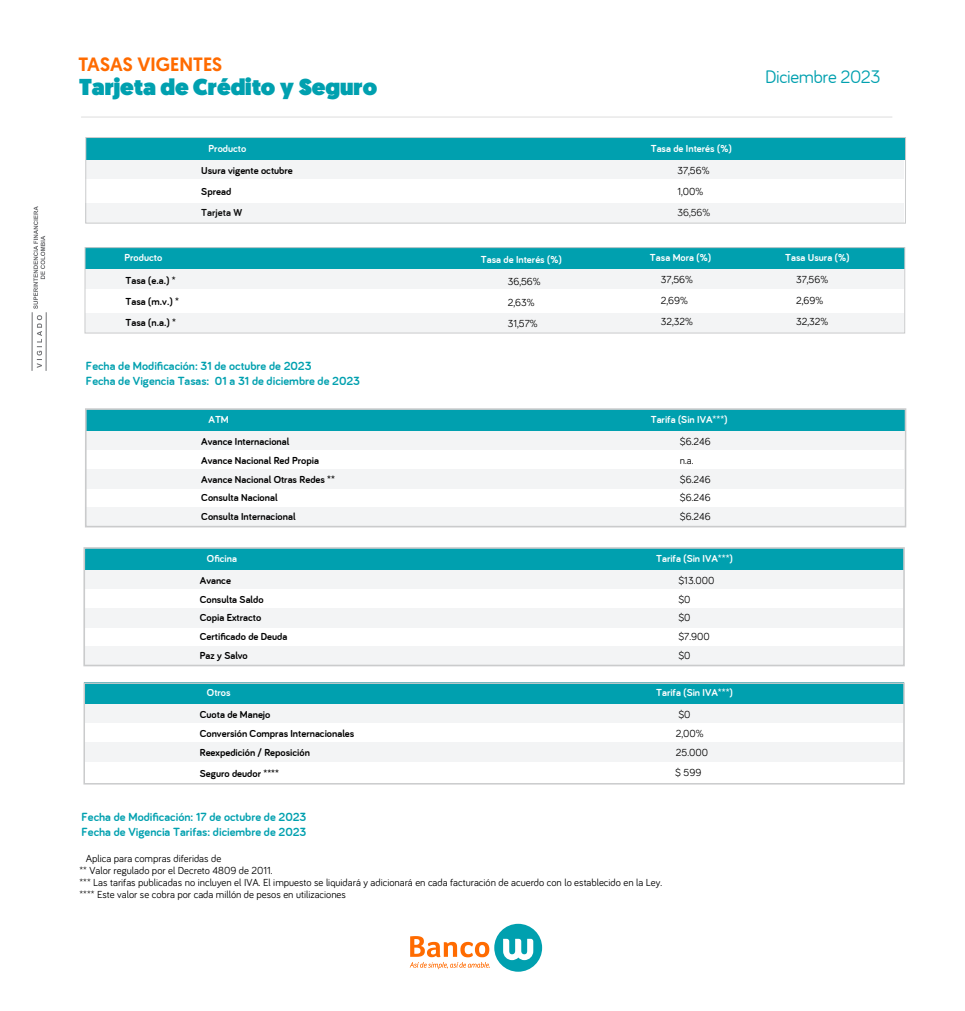
<style>
.page{position:relative;width:965px;height:1011px;background:#fff}
.page>*{position:absolute;margin:0;border:0;box-sizing:border-box;transform-origin:0 0}
.t1{font:900 23.02px "Geomanist";color:#00a0af}
.t2{font:500 19.2px "Geomanist";color:#ff6b00}
.t3{font:18.75px "Bariol";letter-spacing:-.02em;color:#00a0af}
.t4{font:700 12.23px/14.7px "Bariol";color:#00a0af}
.t5{font:10.5px/18.8px "Bariol";color:#000}
.t6{font:700 10.5px/18.8px "Bariol";color:#000}
.t7{font:700 10.5px "Bariol";color:#fff}
</style>
<div class="page">
<div style="left:86px;top:159px;width:818px;height:20px;background:#f3f4f5"></div>
<div style="left:86px;top:138px;width:819px;height:21px;background:#00a0af"></div>
<hr style="left:81px;top:117px;width:811px;height:1px;background:#ddd">
<div style="left:85px;top:137px;width:821px;height:87px;border:1px solid #cacbcc"></div>
<svg style="left:33px;top:206px;width:12px;height:103px"></svg>
<svg style="left:37px;top:315px;width:5px;height:53px"></svg>
<hr style="left:32px;top:312px;width:1px;height:59px;background:#6c6d70">
<hr style="left:46px;top:312px;width:1px;height:59px;background:#6c6d70">
<div style="left:86px;top:430px;width:818px;height:20px;background:#f3f4f5"></div>
<div style="left:86px;top:409px;width:819px;height:21px;background:#00a0af"></div>
<div style="left:86px;top:469px;width:818px;height:20px;background:#f3f4f5"></div>
<div style="left:86px;top:506px;width:818px;height:20px;background:#f3f4f5"></div>
<div style="left:85px;top:408px;width:821px;height:119px;border:2px solid #cacbcc"></div>
<div style="left:84px;top:569px;width:818px;height:19px;background:#f3f4f5"></div>
<div style="left:84px;top:548px;width:820px;height:21px;background:#00a0af"></div>
<div style="left:84px;top:608px;width:818px;height:20px;background:#f3f4f5"></div>
<div style="left:84px;top:645px;width:818px;height:20px;background:#f3f4f5"></div>
<div style="left:83px;top:547px;width:821px;height:119px;border:2px solid #cacbcc"></div>
<div style="left:84px;top:703px;width:818px;height:20px;background:#f3f4f5"></div>
<div style="left:84px;top:682px;width:820px;height:21px;background:#00a0af"></div>
<div style="left:84px;top:742px;width:818px;height:20px;background:#f3f4f5"></div>
<div style="left:83px;top:682px;width:821px;height:102px;border:2px solid #cacbcc"></div>
<div style="left:85px;top:269px;width:818px;height:19px;background:#f3f4f5"></div>
<div style="left:85px;top:313px;width:818px;height:20px;background:#f3f4f5"></div>
<div style="left:85px;top:248px;width:819px;height:21px;background:#00a0af"></div>
<div style="left:84px;top:247px;width:821px;height:86px;border:1px solid #cacbcc"></div>
<div style="left:494px;top:923px;width:48px;height:48px;background:#00a0af;border-radius:50%"></div>
<svg style="left:503px;top:938px;width:30px;height:21px"></svg>
<svg style="left:410px;top:936px;width:80px;height:32px"></svg>
<div style="left:85px;top:203px;width:818px;height:20px;background:#f3f4f5"></div>
<h2 class="t2" style="left:79px;top:51px;width:145px">TASAS VIGENTES</h2>
<h1 class="t1" style="left:79px;top:72px;width:300px">Tarjeta de Crédito y Seguro</h1>
<p class="t7" style="left:208px;top:142px;width:39px">Producto</p>
<p class="t7" style="left:650px;top:142px;width:82px">Tasa de Interés (%)</p>
<p class="t6" style="left:201px;top:160px;width:93px;line-height:21px">Usura vigente octubre<br>Spread<br>Tarjeta W</p>
<p class="t7" style="left:124px;top:252px;width:39px">Producto</p>
<p class="t7" style="left:481px;top:253px;width:82px">Tasa de Interés (%)</p>
<p class="t6" style="left:125px;top:269px;width:55px;line-height:21px">Tasa (e.a.) *<br>Tasa (m.v.) *<br>Tasa (n.a.) *</p>
<p class="t5" style="left:508px;top:270px;width:34px;line-height:21px">36,56%<br>2,63%<br>31,57%</p>
<p class="t4" style="left:86px;top:359px;width:276px">Fecha de Modificación: 31 de octubre de 2023<br>Fecha de Vigencia Tasas: 01 a 31 de diciembre de 2023</p>
<p class="t5" style="left:677px;top:159px;width:34px;line-height:21px">37,56%<br>1,00%<br>36,56%</p>
<p class="t7" style="left:650px;top:252px;width:63px">Tasa Mora (%)</p>
<p class="t5" style="left:661px;top:269px;width:34px;line-height:21px">37,56%<br>2,69%<br>32,32%</p>
<p class="t7" style="left:208px;top:413px;width:22px">ATM</p>
<p class="t7" style="left:650px;top:413px;width:78px">Tarifa (Sin IVA***)</p>
<p class="t6" style="left:201px;top:432px;width:135px">Avance Internacional<br>Avance Nacional Red Propia<br>Avance Nacional Otras Redes **<br>Consulta Nacional<br>Consulta Internacional</p>
<p class="t5" style="left:680px;top:431px;width:32px">$6.246 n.a. $6.246 $6.246 $6.246</p>
<p class="t7" style="left:207px;top:552px;width:32px">Oficina</p>
<p class="t7" style="left:656px;top:552px;width:78px">Tarifa (Sin IVA***)</p>
<p class="t6" style="left:200px;top:571px;width:89px">Avance<br>Consulta Saldo<br>Copia Extracto<br>Certificado de Deuda<br>Paz y Salvo</p>
<p class="t5" style="left:678px;top:570px;width:37px">$13.000 $0<br>$0 $7.900 $0</p>
<p class="t7" style="left:207px;top:686px;width:25px">Otros</p>
<p class="t7" style="left:656px;top:686px;width:78px">Tarifa (Sin IVA***)</p>
<p class="t6" style="left:200px;top:705px;width:156px">Cuota de Manejo<br>Conversión Compras Internacionales<br>Reexpedición / Reposición</p>
<p class="t6" style="left:200px;top:763px;width:81px">Seguro deudor ****</p>
<p class="t5" style="left:676px;top:704px;width:34px">$0<br>2,00%<br>25.000</p>
<p class="t5" style="left:675px;top:762px;width:28px">$ 599</p>
<p class="t4" style="left:81px;top:809px;width:226px">Fecha de Modificación: 17 de octubre de 2023<br>Fecha de Vigencia Tarifas: diciembre de 2023</p>
<p class="t5" style="left:79px;top:851px;width:584px;line-height:12.3px;text-indent:6px">Aplica para compras diferidas de<br>** Valor regulado por el Decreto 4809 de 2011.<br>*** Las tarifas publicadas no incluyen el IVA. El impuesto se liquidará y adicionará en cada facturación de acuerdo con lo establecido en la Ley. **** Este valor se cobra por cada millón de pesos en utilizaciones</p>
<h3 class="t3" style="left:765px;top:66px;width:117px">Diciembre 2023</h3>
<p class="t7" style="left:785px;top:252px;width:66px">Tasa Usura (%)</p>
<p class="t5" style="left:796px;top:269px;width:34px;line-height:21px">37,56%<br>2,69%<br>32,32%</p>
</div>
